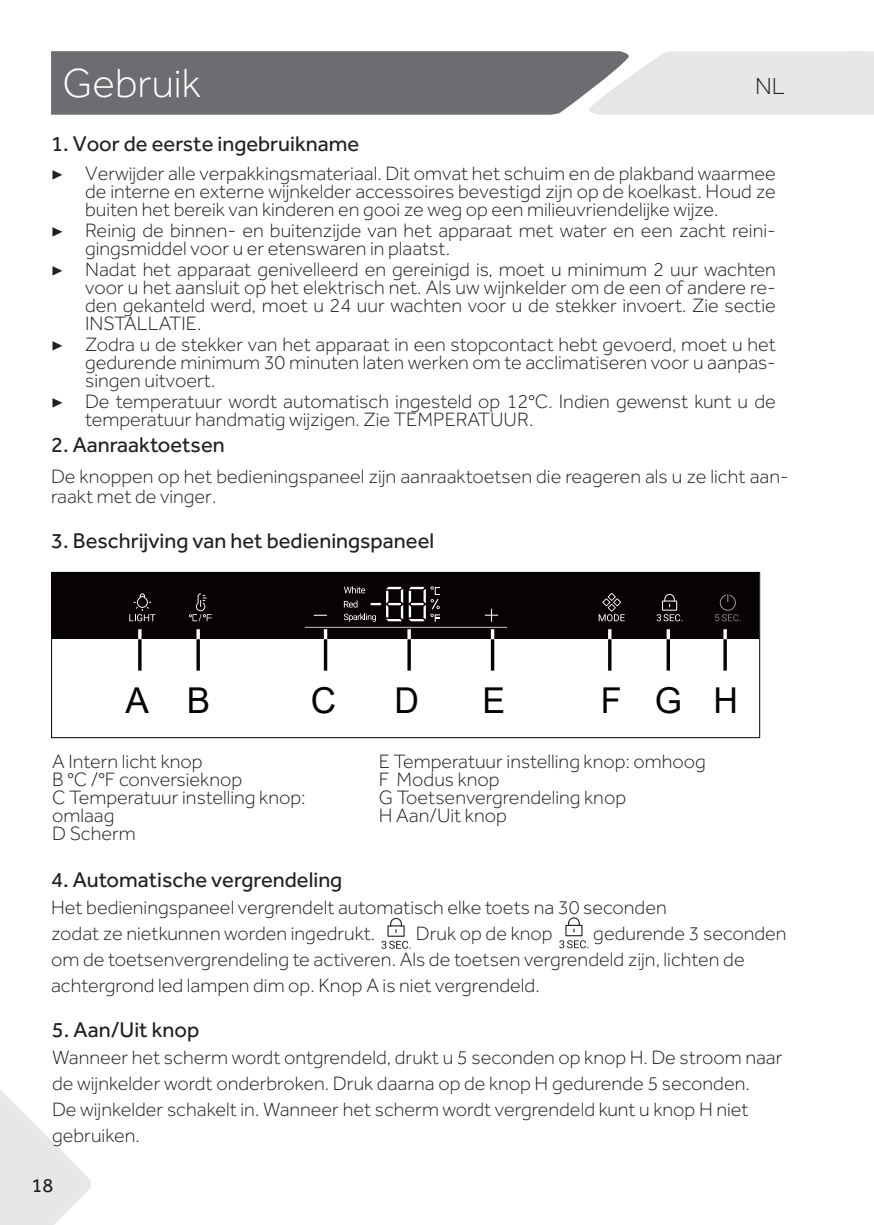
<style>
.page{position:relative;width:874px;height:1225px;background:#fff}
.page>*{position:absolute;margin:0;border:0;box-sizing:border-box;transform-origin:0 0}
.t1{font:300 42px "Effra";color:#fff}
.t2{font:35.6px "Arial";color:#040503;scale:.95 1}
.t3{font:35.6px "Arial";color:#040503}
.t4{font:300 24px "Effra";color:#231f20}
.t5{font:22px "Effra";color:#231f20}
.t6{font:300 20px/18px "Effra";color:#231f20}
.t7{font:20px "Effra";color:#231f20}
.s1{font-family:"Minion Pro";font-weight:400}
</style>
<div class="page">
<svg style="left:51px;top:51px;width:822px;height:64px;background:#969799"></svg>
<svg style="left:0;top:1090px;width:91px;height:135px"></svg>
<div style="left:52px;top:572px;width:706px;height:67px;background:#070304"></div>
<svg style="left:598px;top:593px;width:26px;height:28px"></svg>
<svg style="left:715px;top:594px;width:25px;height:27px"></svg>
<svg style="left:656px;top:594px;width:26px;height:27px"></svg>
<svg style="left:189px;top:593px;width:22px;height:28px"></svg>
<svg style="left:129px;top:593px;width:26px;height:28px"></svg>
<div style="left:51px;top:572px;width:708px;height:166px;border:1px solid #040503"></div>
<svg style="left:490px;top:639px;width:4px;height:31px"></svg>
<hr style="left:666px;top:639px;width:3px;height:31px;background:#040503">
<svg style="left:608px;top:639px;width:3px;height:31px"></svg>
<hr style="left:723px;top:639px;width:3px;height:31px;background:#040503">
<hr style="left:407px;top:639px;width:3px;height:31px;background:#040503">
<hr style="left:324px;top:639px;width:3px;height:31px;background:#040503">
<svg style="left:196px;top:639px;width:4px;height:31px"></svg>
<hr style="left:138px;top:639px;width:3px;height:31px;background:#040503">
<svg style="left:381px;top:918px;width:29px;height:30px"></svg>
<svg style="left:559px;top:917px;width:29px;height:31px"></svg>
<svg style="left:666px;top:629px;width:3px;height:10px"></svg>
<svg style="left:608px;top:629px;width:3px;height:10px"></svg>
<svg style="left:723px;top:629px;width:3px;height:10px"></svg>
<svg style="left:304px;top:586px;width:203px;height:53px"></svg>
<svg style="left:196px;top:629px;width:4px;height:10px"></svg>
<svg style="left:138px;top:629px;width:3px;height:10px"></svg>
<h1 class="t1" style="left:62px;top:60px;width:140px">Gebruik</h1>
<p class="t4" style="left:754px;top:72px;width:31px">NL</p>
<p class="t5" style="left:51px;top:131px;width:309px">1. Voor de eerste ingebruikname</p>
<p class="t6" style="left:85px;top:164px;width:692px;text-align:justify;text-indent:-34px"><span class="s1">▶</span> Verwijder alle verpakkingsmateriaal. Dit omvat het schuim en de plakband waarmee de interne en externe wijnkelder accessoires bevestigd zijn op de koelkast. Houd ze buiten het bereik van kinderen en gooi ze weg op een milieuvriendelijke wijze.</p>
<p class="t6" style="left:85px;top:221px;width:692px;text-indent:-34px"><span class="s1">▶</span> Reinig de binnen- en buitenzijde van het apparaat met water en een zacht reini&shy;gingsmiddel voor u er etenswaren in plaatst.</p>
<p class="t6" style="left:85px;top:260px;width:692px;text-align:justify;text-indent:-34px"><span class="s1">▶</span> Nadat het apparaat genivelleerd en gereinigd is, moet u minimum 2 uur wachten voor u het aansluit op het elektrisch net. Als uw wijnkelder om de een of andere re&shy;den gekanteld werd, moet u 24 uur wachten voor u de stekker invoert. Zie sectie INSTALLATIE.</p>
<p class="t6" style="left:85px;top:335px;width:692px;text-align:justify;text-indent:-34px"><span class="s1">▶</span> Zodra u de stekker van het apparaat in een stopcontact hebt gevoerd, moet u het gedurende minimum 30 minuten laten werken om te acclimatiseren voor u aanpas&shy;singen uitvoert.</p>
<p class="t6" style="left:85px;top:392px;width:692px;text-indent:-34px"><span class="s1">▶</span> De temperatuur wordt automatisch ingesteld op 12°C. Indien gewenst kunt u de temperatuur handmatig wijzigen. Zie TEMPERATUUR.</p>
<p class="t5" style="left:51px;top:432px;width:175px">2. Aanraaktoetsen</p>
<p class="t6" style="left:51px;top:466px;width:739px;line-height:20px">De knoppen op het bedieningspaneel zijn aanraaktoetsen die reageren als u ze licht aan&shy;raakt met de vinger.</p>
<p class="t5" style="left:51px;top:527px;width:384px">3. Beschrijving van het bedieningspaneel</p>
<h2 class="t3" style="left:125px;top:676px;width:86px">A B</h2>
<h2 class="t3" style="left:311px;top:675px;width:27px">C</h2>
<h2 class="t2" style="left:394px;top:676px;width:27px">D</h2>
<h2 class="t2" style="left:482px;top:676px;width:25px">E</h2>
<h2 class="t2" style="left:600px;top:676px;width:146px">FGH</h2>
<p class="t6" style="left:52px;top:752px;width:255px">A Intern licht knop<br>B °C /°F conversieknop<br>C Temperatuur instelling knop: omlaag<br>D Scherm</p>
<p class="t6" style="left:378px;top:752px;width:328px">E Temperatuur instelling knop: omhoog<br>F Modus knop<br>G Toetsenvergrendeling knop<br>H Aan/Uit knop</p>
<p class="t5" style="left:51px;top:867px;width:292px">4. Automatische vergrendeling</p>
<p class="t6" style="left:51px;top:894px;width:617px;line-height:26px">Het bedieningspaneel vergrendelt automatisch elke toets na 30 seconden zodat ze nietkunnen worden ingedrukt.</p>
<p class="t6" style="left:51px;top:920px;width:736px;line-height:26px;text-indent:542px">gedurende 3 seconden om de toetsenvergrendeling te activeren. Als de toetsen vergrendeld zijn, lichten de achtergrond led lampen dim op. Knop A is niet vergrendeld.</p>
<p class="t6" style="left:415px;top:924px;width:138px">Druk op de knop</p>
<p class="t5" style="left:52px;top:1016px;width:149px">5. Aan/Uit knop</p>
<p class="t6" style="left:52px;top:1044px;width:731px;line-height:26px">Wanneer het scherm wordt ontgrendeld, drukt u 5 seconden op knop H. De stroom naar de wijnkelder wordt onderbroken. Druk daarna op de knop H gedurende 5 seconden.<br>De wijnkelder schakelt in. Wanneer het scherm wordt vergrendeld kunt u knop H niet gebruiken.</p>
<p class="t7" style="left:32px;top:1173px;width:23px">18</p>
</div>
